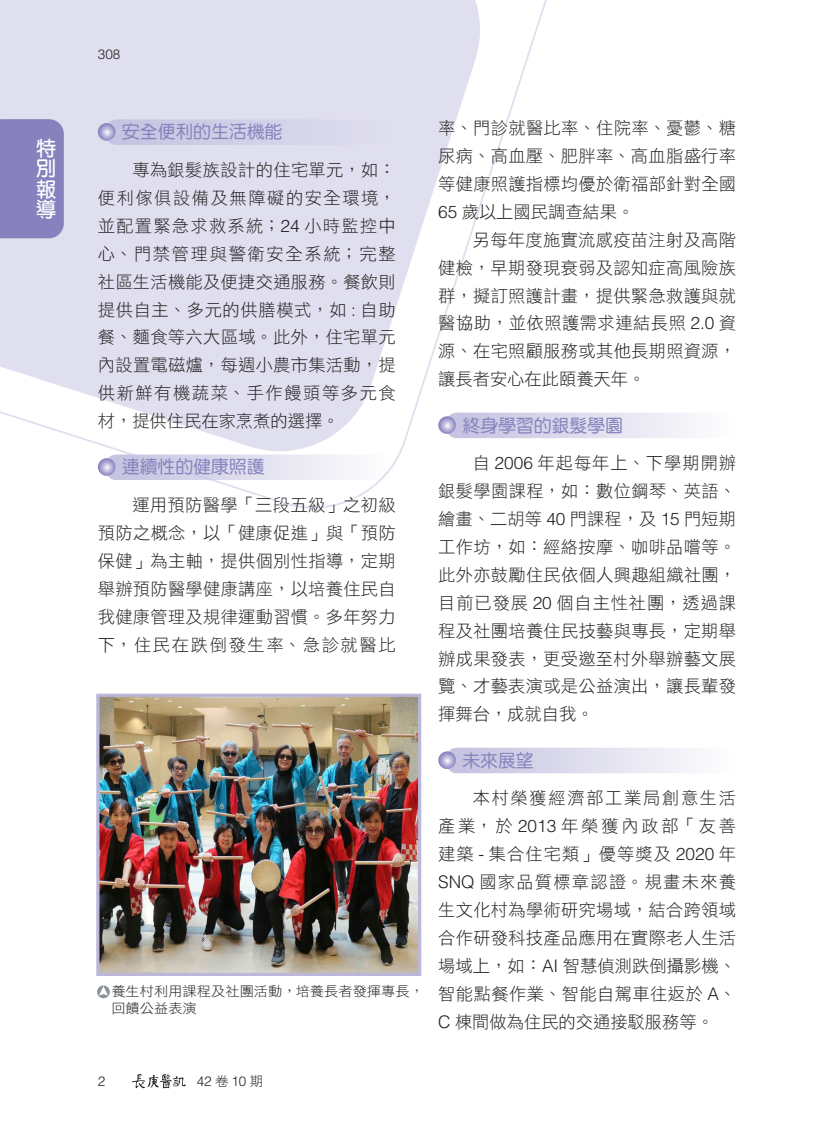
<style>
.page{position:relative;width:834px;height:1132px;background:#fff}
.page>*{position:absolute;margin:0;border:0;box-sizing:border-box;transform-origin:0 0}
.t1{font:700 20.25px/20.2px "AR Yuan B5";color:#fff;text-align:justify}
._004-一_標{font:18px "DF Yuan Std W5";letter-spacing:-.01em;color:#8781bd}
._005內文-推出{font:17.25px/27.9px "DF Hei Std W3";letter-spacing:.015em;color:#231f20;text-align:justify}
._005圖說{font:13.5px/16.5px "DF Hei Std W3";color:#231f20;scale:1.05 1}
.頁碼{font:300 13.5px "Helvetica LT Std";color:#231f20}
.s1{font-family:"Helvetica LT Std";font-weight:300}
.s2{font-family:"DF Hei Std W3";font-weight:400}
</style>
<div class="page">
<svg style="left:0;top:0;width:491px;height:463px;fill:#e0dfef"></svg>
<div style="left:0;top:119px;width:64px;height:119px;background:#8781bd"></div>
<div style="left:106px;top:119px;width:289px;height:26px;background:linear-gradient(to right,#c4c2e0,#dfdfee);border-radius:10px"></div>
<svg style="left:98px;top:123px;width:17px;height:18px"></svg>
<div style="left:106px;top:454px;width:289px;height:26px;background:linear-gradient(to right,#c2c0df,#fefefe);border-radius:10px"></div>
<svg style="left:98px;top:458px;width:17px;height:17px"></svg>
<div style="left:446px;top:412px;width:290px;height:26px;background:linear-gradient(to right,#c3c1df,#fefefe);border-radius:10px"></div>
<svg style="left:438px;top:416px;width:18px;height:18px"></svg>
<div style="left:446px;top:747px;width:290px;height:26px;background:linear-gradient(to right,#c2c0df,#fefefe);border-radius:10px"></div>
<svg style="left:438px;top:751px;width:18px;height:17px"></svg>
<img style="left:100px;top:697px;width:317px;height:274px">
<div style="left:96px;top:693px;width:325px;height:282px;border:3px solid #bbb7da"></div>
<svg style="left:97px;top:985px;width:13px;height:12px"></svg>
<svg style="left:99px;top:985px;width:9px;height:10px"></svg>
<svg style="left:132px;top:1074px;width:54px;height:13px"></svg>
<p class="t1" style="left:36px;top:138px;width:21px">特別報導</p>
<p class="頁碼" style="left:98px;top:46px;width:24px">308</p>
<p class="_004-一_標" style="left:122px;top:122px;width:162px">安全便利的生活機能</p>
<p class="_005內文-推出" style="left:98px;top:155px;width:299px;text-indent:34px">專為銀髮族設計的住宅單元，如：便利傢俱設備及無障礙的安全環境，並配置緊急求救系統；<span class="s1">24</span> 小時監控中心、門禁管理與警衛安全系統；完整社區生活機能及便捷交通服務。餐飲則提供自主、多元的供膳模式，如 <span class="s1">:</span> 自助餐、麵食等六大區域。此外，住宅單元內設置電磁爐，每週小農市集活動，提供新鮮有機蔬菜、手作饅頭等多元食材，提供住民在家烹煮的選擇。</p>
<p class="_004-一_標" style="left:122px;top:457px;width:144px">連續性的健康照護</p>
<p class="_005內文-推出" style="left:98px;top:490px;width:299px;text-indent:34px">運用預防醫學「三段五級」之初級預防之概念，以「健康促進」與「預防保健」為主軸，提供個別性指導，定期舉辦預防醫學健康講座，以培養住民自我健康管理及規律運動習慣。多年努力下，住民在跌倒發生率、急診就醫比</p>
<p class="_005圖說" style="left:111px;top:982px;width:299px">養生村利用課程及社團活動，培養長者發揮專長，回饋公益表演</p>
<p class="頁碼" style="left:98px;top:1072px;width:9px">2</p>
<p class="頁碼" style="left:197px;top:1072px;width:68px">42<span class="s2">卷</span>10<span class="s2">期</span></p>
<p class="_005內文-推出" style="left:438px;top:113px;width:299px">率、門診就醫比率、住院率、憂鬱、糖尿病、高血壓、肥胖率、高血脂盛行率等健康照護指標均優於衛福部針對全國<span class="s1">65</span> 歲以上國民調查結果。</p>
<p class="_005內文-推出" style="left:438px;top:225px;width:299px;text-indent:34px">另每年度施實流感疫苗注射及高階健檢，早期發現衰弱及認知症高風險族群，擬訂照護計畫，提供緊急救護與就醫協助，並依照護需求連結長照 <span class="s1">2.0</span> 資源、在宅照顧服務或其他長期照資源，讓長者安心在此頤養天年。</p>
<p class="_004-一_標" style="left:462px;top:415px;width:162px">終身學習的銀髮學園</p>
<p class="_005內文-推出" style="left:438px;top:448px;width:299px;text-indent:34px">自 <span class="s1">2006</span> 年起每年上、下學期開辦銀髮學園課程，如：數位鋼琴、英語、繪畫、二胡等 <span class="s1">40</span> 門課程，及 <span class="s1">15</span> 門短期工作坊，如：經絡按摩、咖啡品嚐等。此外亦鼓勵住民依個人興趣組織社團，目前已發展 <span class="s1">20</span> 個自主性社團，透過課程及社團培養住民技藝與專長，定期舉辦成果發表，更受邀至村外舉辦藝文展覽、才藝表演或是公益演出，讓長輩發揮舞台，成就自我。</p>
<p class="_004-一_標" style="left:462px;top:750px;width:73px">未來展望</p>
<p class="_005內文-推出" style="left:438px;top:783px;width:299px;text-indent:34px">本村榮獲經濟部工業局創意生活產業，於 <span class="s1">2013</span> 年榮獲內政部「友善建築 <span class="s1">-</span> 集合住宅類」優等獎及 <span class="s1">2020</span> 年<span class="s1">SNQ</span> 國家品質標章認證。規畫未來養生文化村為學術研究場域，結合跨領域合作研發科技產品應用在實際老人生活場域上，如：<span class="s1">AI</span> 智慧偵測跌倒攝影機、智能點餐作業、智能自駕車往返於 <span class="s1">A</span>、<span class="s1">C</span> 棟間做為住民的交通接駁服務等。</p>
</div>
